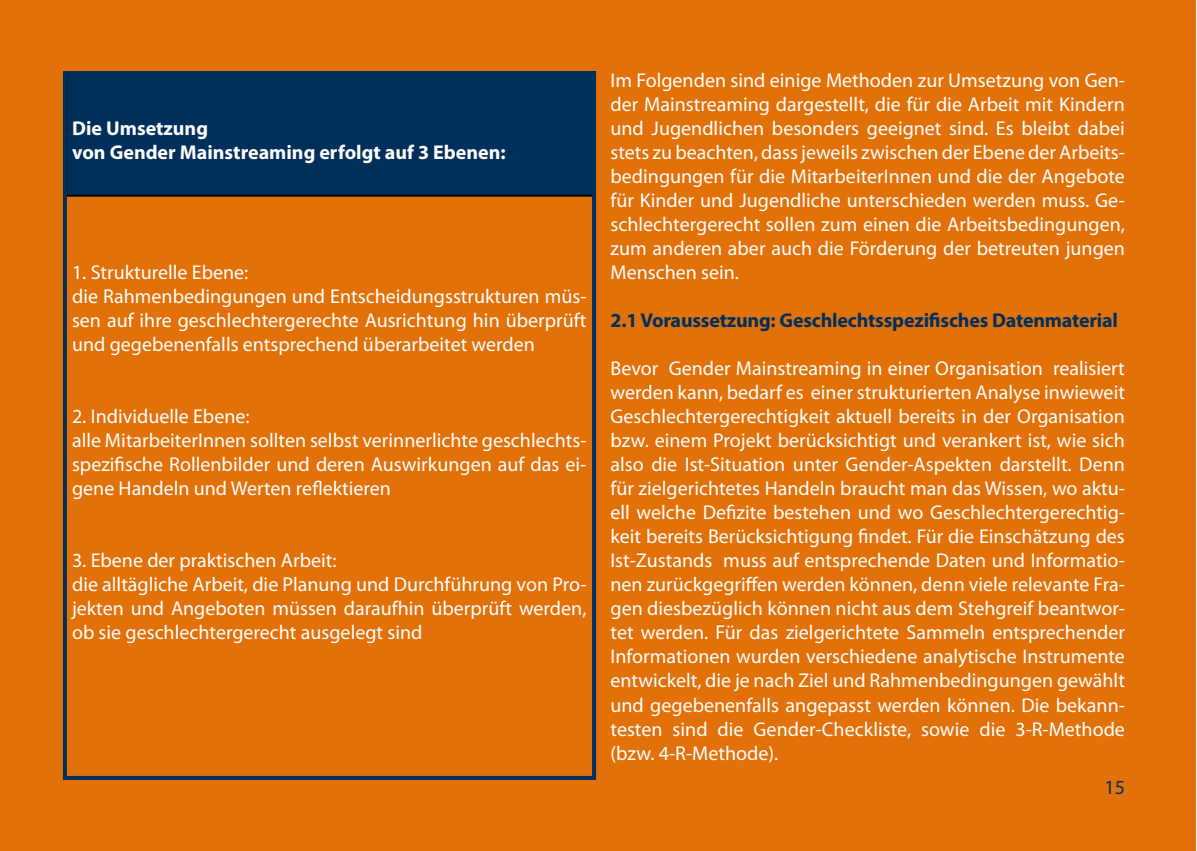
<style>
.page{position:relative;width:1197px;height:851px;background:#fff}
.page>*{position:absolute;margin:0;border:0;box-sizing:border-box;transform-origin:0 0}
.t1{font:20px/24px "Myriad Pro";color:#fff}
.t2{font:700 20px "Myriad Pro";letter-spacing:-.01em;color:#002f5b}
.t3{font:700 20px/24px "Myriad Pro";color:#fff}
.t4{font:20px "Myriad Pro";color:#002f5b}
</style>
<div class="page">
<div style="left:0;top:0;width:1195px;height:850px;background:#e2710a"></div>
<div style="left:66px;top:73px;width:528px;height:123px;background:#002f5b"></div>
<div style="left:65px;top:72px;width:530px;height:125px;border:2px solid #000"></div>
<div style="left:63px;top:71px;width:533px;height:708px;border:4px solid #002f5b"></div>
<p class="t3" style="left:72px;top:116px;width:435px">Die Umsetzung<br>von Gender Mainstreaming erfolgt auf 3 Ebenen:</p>
<p class="t1" style="left:72px;top:260px;width:516px">1. Strukturelle Ebene:<br>die Rahmenbedingungen und Entscheidungsstrukturen müs&shy;sen auf ihre geschlechtergerechte Ausrichtung hin überprüft und gegebenenfalls entsprechend überarbeitet werden</p>
<p class="t1" style="left:72px;top:404px;width:516px">2. Individuelle Ebene:<br>alle MitarbeiterInnen sollten selbst verinnerlichte geschlechts&shy;spezifische Rollenbilder und deren Auswirkungen auf das ei&shy;gene Handeln und Werten reflektieren</p>
<p class="t1" style="left:72px;top:548px;width:516px">3. Ebene der praktischen Arbeit:<br>die alltägliche Arbeit, die Planung und Durchführung von Pro&shy;jekten und Angeboten müssen daraufhin überprüft werden, ob sie geschlechtergerecht ausgelegt sind</p>
<p class="t1" style="left:610px;top:68px;width:516px;text-align:justify">Im Folgenden sind einige Methoden zur Umsetzung von Gen&shy;der Mainstreaming dargestellt, die für die Arbeit mit Kindern und Jugendlichen besonders geeignet sind. Es bleibt dabei stets zu beachten, dass jeweils zwischen der Ebene der Arbeits&shy;bedingungen für die MitarbeiterInnen und die der Angebote für Kinder und Jugendliche unterschieden werden muss. Ge&shy;schlechtergerecht sollen zum einen die Arbeitsbedingungen, zum anderen aber auch die Förderung der betreuten jungen Menschen sein.</p>
<p class="t2" style="left:610px;top:307px;width:509px">2.1 Voraussetzung: Geschlechtsspezifisches Datenmaterial</p>
<p class="t1" style="left:610px;top:356px;width:516px;text-align:justify">Bevor Gender Mainstreaming in einer Organisation realisiert werden kann, bedarf es einer strukturierten Analyse inwieweit Geschlechtergerechtigkeit aktuell bereits in der Organisation bzw. einem Projekt berücksichtigt und verankert ist, wie sich also die Ist-Situation unter Gender-Aspekten darstellt. Denn für zielgerichtetes Handeln braucht man das Wissen, wo aktu&shy;ell welche Defizite bestehen und wo Geschlechtergerechtig&shy;keit bereits Berücksichtigung findet. Für die Einschätzung des Ist-Zustands muss auf entsprechende Daten und Informatio&shy;nen zurückgegriffen werden können, denn viele relevante Fra&shy;gen diesbezüglich können nicht aus dem Stehgreif beantwor&shy;tet werden. Für das zielgerichtete Sammeln entsprechender Informationen wurden verschiedene analytische Instrumente entwickelt, die je nach Ziel und Rahmenbedingungen gewählt und gegebenenfalls angepasst werden können. Die bekann&shy;testen sind die Gender-Checkliste, sowie die 3-R-Methode (bzw. 4-R-Methode).</p>
<p class="t4" style="left:1104px;top:774px;width:22px">15</p>
</div>
